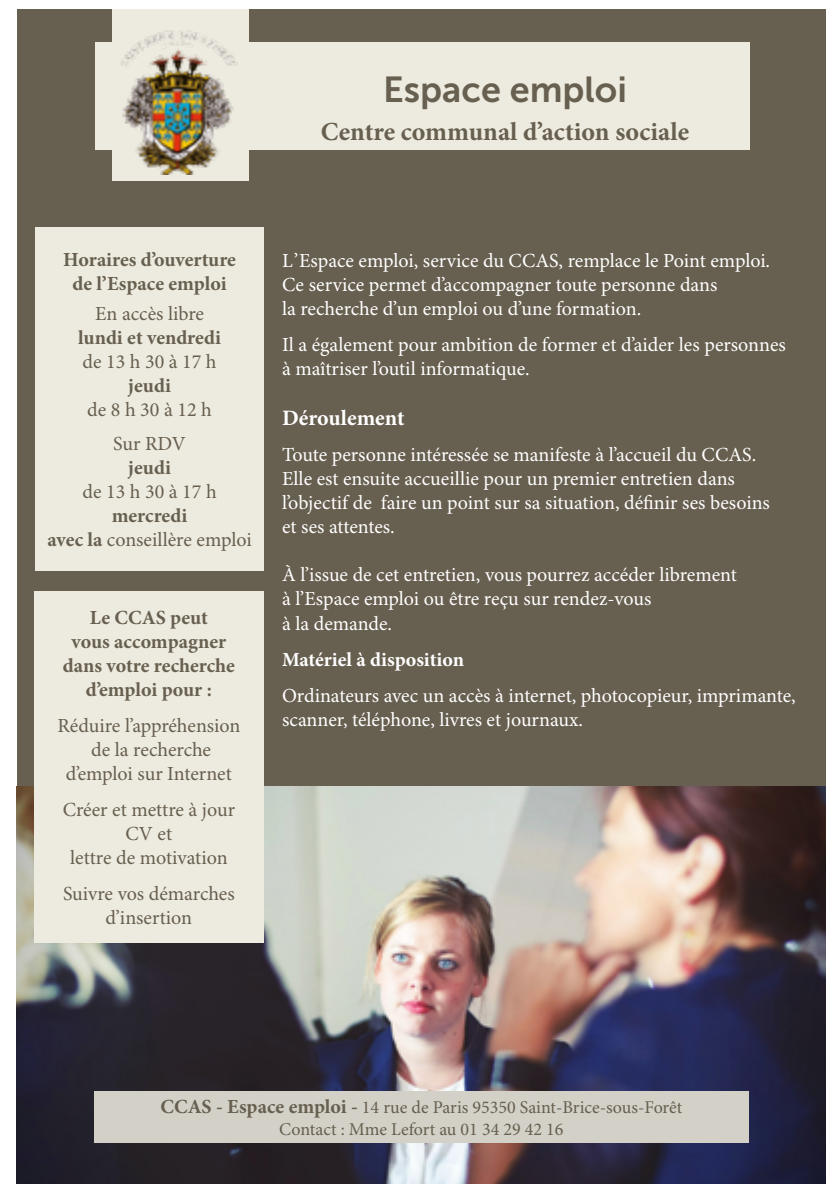
<style>
.page{position:relative;width:840px;height:1191px;background:#fff}
.page>*{position:absolute;margin:0;border:0;box-sizing:border-box;transform-origin:0 0}
.t1{font:36px "Museo Sans 700";color:#675f4f}
.t2{font:700 26px "Minion Pro";color:#675f4f}
.t3{font:700 22px "Minion Pro";letter-spacing:-.005em;color:#fff}
.t4{font:20px/24px "Minion Pro";color:#fff}
.t5{font:20px/24px "Minion Pro";color:#675f4f;text-align:center}
.t6{font:700 20px/24px "Minion Pro";color:#675f4f;text-align:center}
.t7{font:700 20px "Minion Pro";letter-spacing:-.005em;color:#fff}
.t8{font:18px/21.6px "Minion Pro";color:#675f4f;text-align:center}
.s1{font-weight:700}
.s2{font-weight:700;font-size:20px}
</style>
<div class="page">
<div style="left:17px;top:9px;width:808px;height:1174px;background:#675f4f"></div>
<div style="left:95px;top:42px;width:653px;height:107px;background:#edeadf"></div>
<div style="left:112px;top:9px;width:136px;height:172px;background:#edeadf"></div>
<img style="left:121px;top:30px;width:116px;height:144px">
<div style="left:35px;top:227px;width:229px;height:343px;background:#edeadf"></div>
<img style="left:17px;top:786px;width:808px;height:397px">
<div style="left:34px;top:591px;width:230px;height:352px;background:#edeadf"></div>
<div style="left:94px;top:1091px;width:654px;height:51px;background:#d2d0c7"></div>
<h1 class="t1" style="left:383px;top:69px;width:245px">Espace emploi</h1>
<h2 class="t2" style="left:320px;top:113px;width:370px">Centre communal d’action sociale</h2>
<p class="t6" style="left:63px;top:247px;width:174px">Horaires d’ouverture de l’Espace emploi</p>
<p class="t5" style="left:95px;top:302px;width:110px">En accès libre</p>
<p class="t6" style="left:78px;top:325px;width:144px">lundi et vendredi</p>
<p class="t5" style="left:82px;top:350px;width:136px">de 13 h 30 à 17 h</p>
<p class="t6" style="left:128px;top:373px;width:44px">jeudi</p>
<p class="t5" style="left:87px;top:394px;width:126px;line-height:33.6px">de 8 h 30 à 12 h<br>Sur RDV</p>
<p class="t6" style="left:128px;top:455px;width:44px">jeudi</p>
<p class="t5" style="left:82px;top:480px;width:136px">de 13 h 30 à 17 h</p>
<p class="t5" style="left:47px;top:504px;width:206px"><span class="s1">mercredi<br>avec la</span> conseillère emploi</p>
<p class="t6" style="left:63px;top:606px;width:173px">Le CCAS peut<br>vous accompagner dans votre recherche d’emploi pour :</p>
<p class="t5" style="left:57px;top:715px;width:184px">Réduire l’appréhension de la recherche d’emploi sur Internet</p>
<p class="t5" style="left:63px;top:799px;width:174px">Créer et mettre à jour<br>CV et<br>lettre de motivation</p>
<p class="t5" style="left:63px;top:883px;width:173px">Suivre vos démarches d’insertion</p>
<p class="t4" style="left:282px;top:249px;width:489px">L’Espace emploi, service du CCAS, remplace le Point emploi.<br>Ce service permet d’accompagner toute personne dans<br>la recherche d’un emploi ou d’une formation.</p>
<p class="t4" style="left:282px;top:333px;width:505px">Il a également pour ambition de former et d’aider les personnes à maîtriser l’outil informatique.</p>
<p class="t3" style="left:282px;top:403px;width:124px">Déroulement</p>
<p class="t4" style="left:282px;top:444px;width:489px">Toute personne intéressée se manifeste à l’accueil du CCAS.<br>Elle est ensuite accueillie pour un premier entretien dans l’objectif de faire un point sur sa situation, définir ses besoins et ses attentes.</p>
<p class="t4" style="left:282px;top:564px;width:456px">À l’issue de cet entretien, vous pourrez accéder librement à l’Espace emploi ou être reçu sur rendez-vous<br>à la demande.</p>
<p class="t7" style="left:282px;top:645px;width:183px">Matériel à disposition</p>
<p class="t4" style="left:282px;top:684px;width:515px">Ordinateurs avec un accès à internet, photocopieur, imprimante, scanner, téléphone, livres et journaux.</p>
<p class="t8" style="left:160px;top:1097px;width:523px"><span class="s2">CCAS - Espace emploi -</span> 14 rue de Paris 95350 Saint-Brice-sous-Forêt<br>Contact : Mme Lefort au 01 34 29 42 16</p>
</div>
